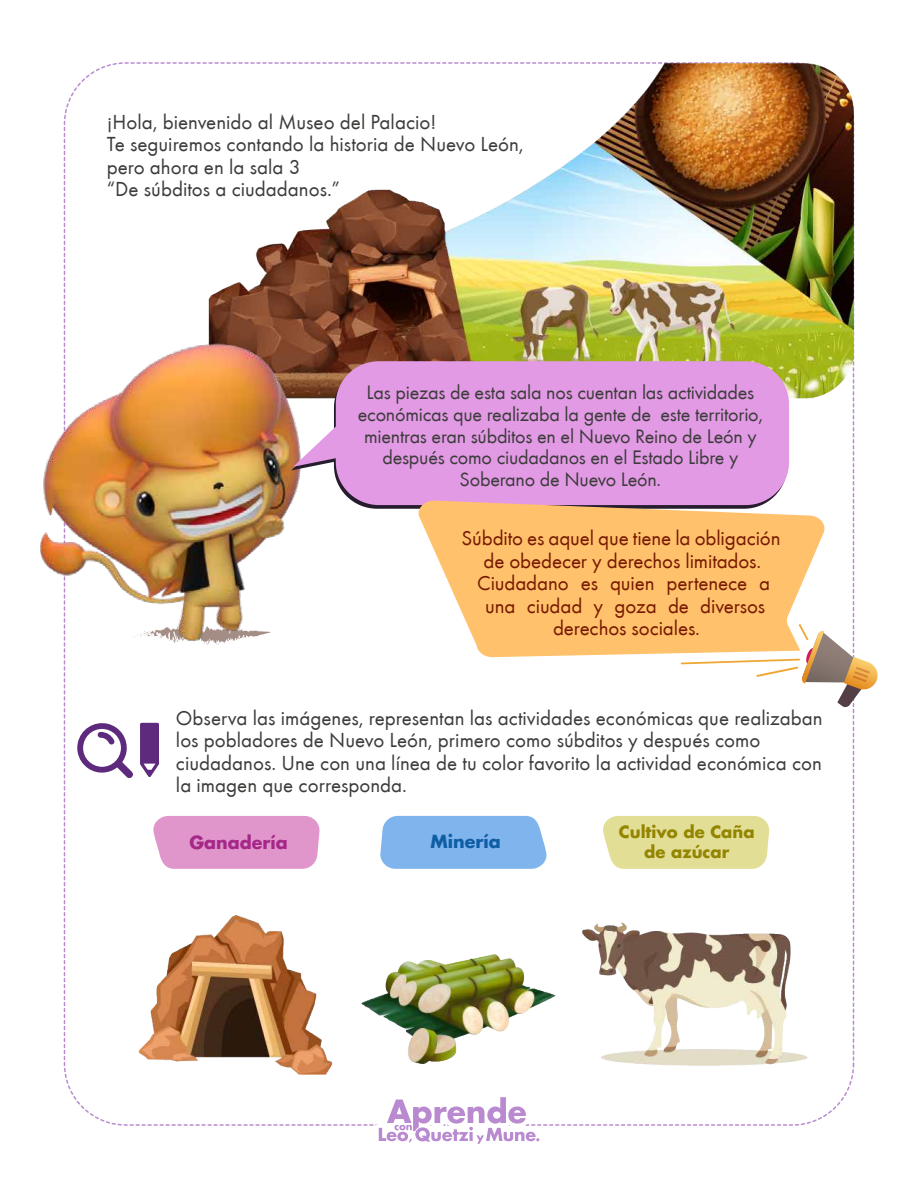
<style>
.page{position:relative;width:918px;height:1188px;background:#fff}
.page>*{position:absolute;margin:0;border:0;box-sizing:border-box;transform-origin:0 0}
.t1{font:21px/22.5px "Futura T";color:#3c3c3b}
.t2{font:21px/22.5px "Futura T";letter-spacing:-.005em;color:#771900;text-align:center}
.t3{font:20.1px/21.6px "Futura T";letter-spacing:-.01em;color:#3c3c3b;text-align:center}
.t4{font:700 17.55px "Futura LT";color:#a52888}
.t5{font:700 17.55px "Futura LT";color:#0f5ea5}
.t6{font:700 16.5px/19.8px "Futura LT";color:#938500;text-align:center}
</style>
<div class="page">
<img style="left:206px;top:62px;width:649px;height:869px">
<img style="left:40px;top:317px;width:327px;height:355px">
<svg style="left:371px;top:1097px;width:175px;height:47px"></svg>
<svg style="left:140px;top:723px;width:19px;height:54px"></svg>
<svg style="left:77px;top:723px;width:56px;height:55px"></svg>
<svg style="left:293px;top:361px;width:496px;height:144px;background:#df9cdd"></svg>
<svg style="left:417px;top:500px;width:410px;height:157px;background:#fbc783"></svg>
<svg style="left:680px;top:622px;width:198px;height:86px"></svg>
<svg style="left:153px;top:816px;width:167px;height:53px;background:#e19bcd"></svg>
<svg style="left:380px;top:816px;width:167px;height:53px;background:#86b8ed"></svg>
<svg style="left:602px;top:816px;width:168px;height:53px;background:#e3df9c"></svg>
<img style="left:138px;top:916px;width:670px;height:159px">
<p class="t1" style="left:107px;top:110px;width:419px">¡Hola, bienvenido al Museo del Palacio!<br>Te seguiremos contando la historia de Nuevo León, pero ahora en la sala 3<br>“De súbditos a ciudadanos.”</p>
<p class="t3" style="left:358px;top:382px;width:407px">Las piezas de esta sala nos cuentan las actividades económicas que realizaba la gente de este territorio, mientras eran súbditos en el Nuevo Reino de León y después como ciudadanos en el Estado Libre y Soberano de Nuevo León.</p>
<p class="t2" style="left:461px;top:527px;width:321px">Súbdito es aquel que tiene la obligación de obedecer y derechos limitados.<br>Ciudadano es quien pertenece a una ciudad y goza de diversos derechos sociales.</p>
<p class="t1" style="left:176px;top:707px;width:648px">Observa las imágenes, representan las actividades económicas que realizaban los pobladores de Nuevo León, primero como súbditos y después como ciudadanos. Une con una línea de tu color favorito la actividad económica con la imagen que corresponda.</p>
<p class="t4" style="left:189px;top:831px;width:100px">Ganadería</p>
<p class="t5" style="left:431px;top:830px;width:72px">Minería</p>
<p class="t6" style="left:619px;top:822px;width:137px">Cultivo de Caña de azúcar</p>
</div>
